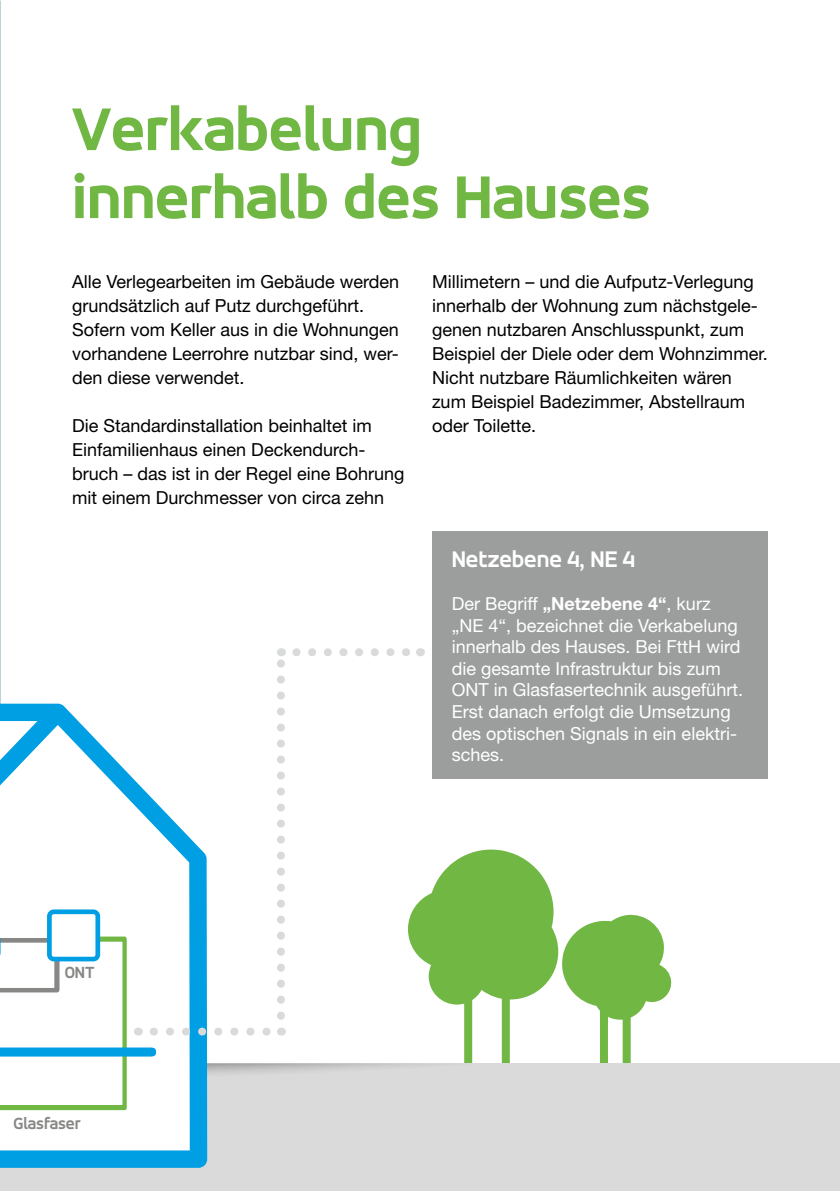
<style>
.page{position:relative;width:840px;height:1191px;background:#fff}
.page>*{position:absolute;margin:0;border:0;box-sizing:border-box;transform-origin:0 0}
.t1{font:800 64px/68px "Accord Alternate";color:#70b743}
.t2{font:700 24px "Accord Alternate";color:#fff}
.t3{font:18px/24px "Helvetica Neue LT Std";color:#000}
.t4{font:18px/21.6px "Helvetica Neue LT Std";color:#fff}
.t5{font:700 17.2px "Accord Alternate";color:#878786}
.s1{font-weight:700}
</style>
<div class="page">
<div style="left:432px;top:531px;width:335px;height:247px;background:#9c9d9d"></div>
<div style="left:464px;top:958px;width:45px;height:127px;background:#fff;border:8px solid #70b743"></div>
<div style="left:599px;top:996px;width:31px;height:89px;background:#fff;border:8px solid #70b743"></div>
<svg style="left:408px;top:849px;width:263px;height:171px"></svg>
<div style="left:0;top:1063px;width:839px;height:128px;background:#dadada"></div>
<svg style="left:0;top:1110px;width:207px;height:57px;background:#a5ddf4"></svg>
<svg style="left:296px;top:648px;width:114px;height:8px"></svg>
<svg style="left:0;top:648px;width:285px;height:462px"></svg>
<h1 class="t1" style="left:72px;top:95px;width:579px">Verkabelung innerhalb des Hauses</h1>
<p class="t3" style="left:72px;top:269px;width:328px">Alle Verlegearbeiten im Gebäude werden grundsätzlich auf Putz durchgeführt.<br>Sofern vom Keller aus in die Wohnungen vorhandene Leerrohre nutzbar sind, wer&shy;den diese verwendet.</p>
<p class="t3" style="left:72px;top:413px;width:334px">Die Standardinstallation beinhaltet im Einfamilienhaus einen Deckendurch&shy;bruch – das ist in der Regel eine Bohrung mit einem Durchmesser von circa zehn</p>
<p class="t3" style="left:432px;top:269px;width:337px">Millimetern – und die Aufputz-Verlegung innerhalb der Wohnung zum nächstgele&shy;genen nutzbaren Anschlusspunkt, zum Beispiel der Diele oder dem Wohnzimmer.<br>Nicht nutzbare Räumlichkeiten wären zum Beispiel Badezimmer, Abstellraum oder Toilette.</p>
<h2 class="t2" style="left:451px;top:545px;width:185px">Netzebene 4, NE 4</h2>
<p class="t4" style="left:451px;top:592px;width:293px">Der Begriff <span class="s1">„Netzebene 4“</span>, kurz „NE 4“, bezeichnet die Verkabelung innerhalb des Hauses. Bei FttH wird die gesamte Infrastruktur bis zum<br>ONT in Glasfasertechnik ausgeführt.<br>Erst danach erfolgt die Umsetzung des optischen Signals in ein elektri&shy;sches.</p>
<p class="t5" style="left:65px;top:962px;width:31px">ONT</p>
<p class="t5" style="left:14px;top:1113px;width:69px">Glasfaser</p>
</div>
